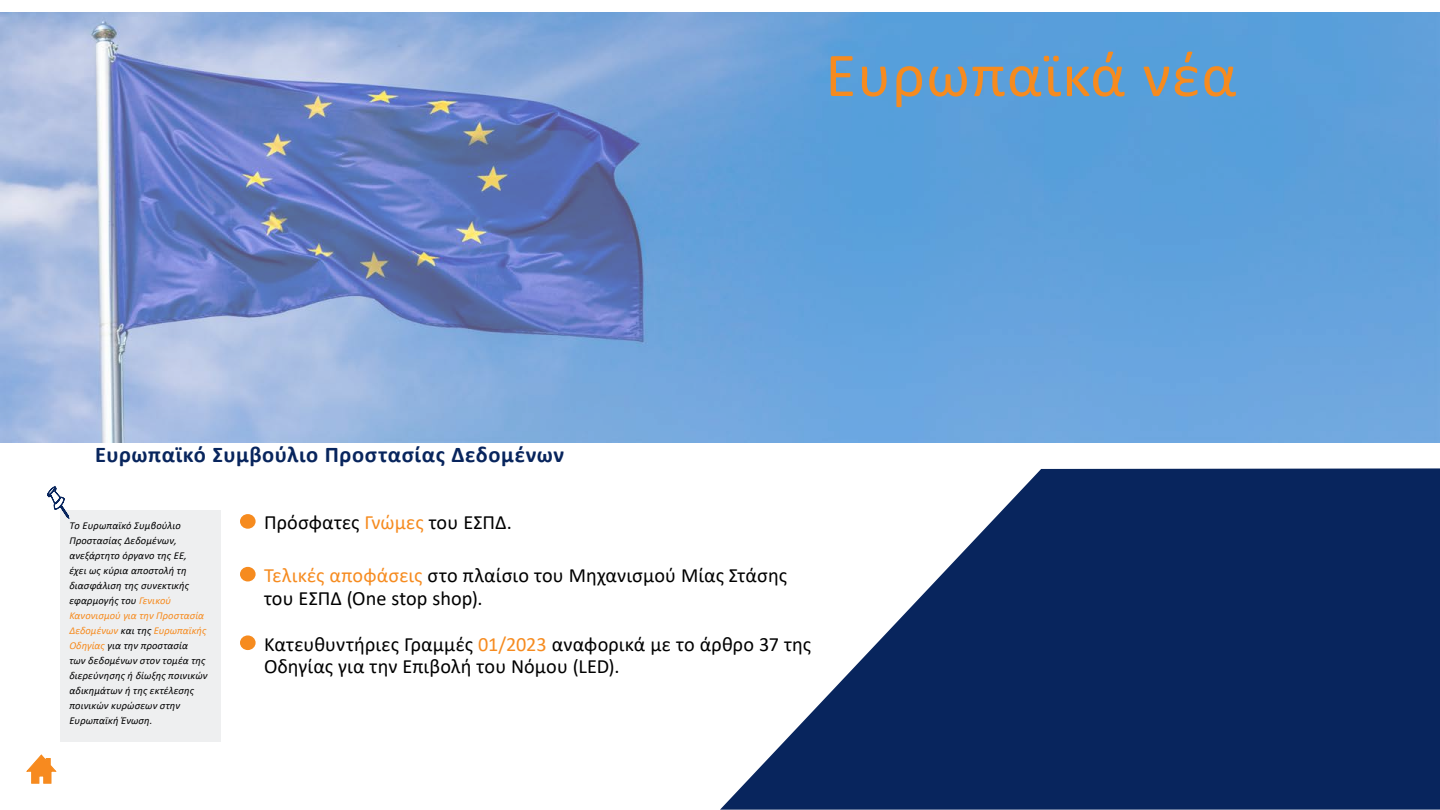
<style>
.page{position:relative;width:1440px;height:810px;background:#fff}
.page>*{position:absolute;margin:0;border:0;box-sizing:border-box;transform-origin:0 0}
.Text_Center{font:63px "Calibri";letter-spacing:.02em;color:#f68b1f}
.body_text_left{font:700 22.5px "Calibri";letter-spacing:.025em;color:#08255d}
.body_text_left-2{font:20.25px/22.5px "Calibri";letter-spacing:.005em;color:#000}
.body_text_left-3{font:italic 10.5px/15px "Calibri";letter-spacing:.01em;color:#000}
.s1{color:#f68b1f}
</style>
<div class="page">
<img style="left:0;top:12px;width:1440px;height:431px">
<svg style="left:26px;top:754px;width:31px;height:30px"></svg>
<svg style="left:720px;top:468px;width:720px;height:342px;fill:#08255d"></svg>
<div style="left:240px;top:567px;width:16px;height:14px;background:#f68b1f;border-radius:50%"></div>
<div style="left:240px;top:514px;width:16px;height:15px;background:#f68b1f;border-radius:50%"></div>
<div style="left:240px;top:635px;width:16px;height:15px;background:#f68b1f;border-radius:50%"></div>
<div style="left:61px;top:510px;width:160px;height:231px;background:#eeeff0"></div>
<svg style="left:47px;top:486px;width:23px;height:33px"></svg>
<p class="Text_Center" style="left:825px;top:31px;width:413px">Ευρωπαϊκά νέα</p>
<p class="body_text_left" style="left:95px;top:439px;width:470px">Ευρωπαϊκό Συμβούλιο Προστασίας Δεδομένων</p>
<p class="body_text_left-3" style="left:69px;top:518px;width:140px">Το Ευρωπαϊκό Συμβούλιο<br>Προστασίας Δεδομένων, ανεξάρτητο όργανο της ΕΕ,<br>έχει ως κύρια αποστολή τη διασφάλιση της συνεκτικής εφαρμογής του <span class="s1">Γενικού<br>Κανονισμού για την Προστασία<br>Δεδομένων</span> και της <span class="s1">Ευρωπαϊκής<br>Οδηγίας</span> για την προστασία<br>των δεδομένων στον τομέα της διερεύνησης ή δίωξης ποινικών αδικημάτων ή της εκτέλεσης ποινικών κυρώσεων στην<br>Ευρωπαϊκή Ένωση.</p>
<p class="body_text_left-2" style="left:264px;top:511px;width:249px">Πρόσφατες <span class="s1">Γνώμες</span> του ΕΣΠΔ.</p>
<p class="body_text_left-2" style="left:264px;top:564px;width:525px"><span class="s1">Τελικές αποφάσεις</span> στο πλαίσιο του Μηχανισμού Μίας Στάσης του ΕΣΠΔ (Οne stop shop).</p>
<p class="body_text_left-2" style="left:264px;top:632px;width:549px">Κατευθυντήριες Γραμμές <span class="s1">01/2023</span> αναφορικά με το άρθρο 37 της<br>Οδηγίας για την Επιβολή του Νόμου (LED).</p>
</div>
